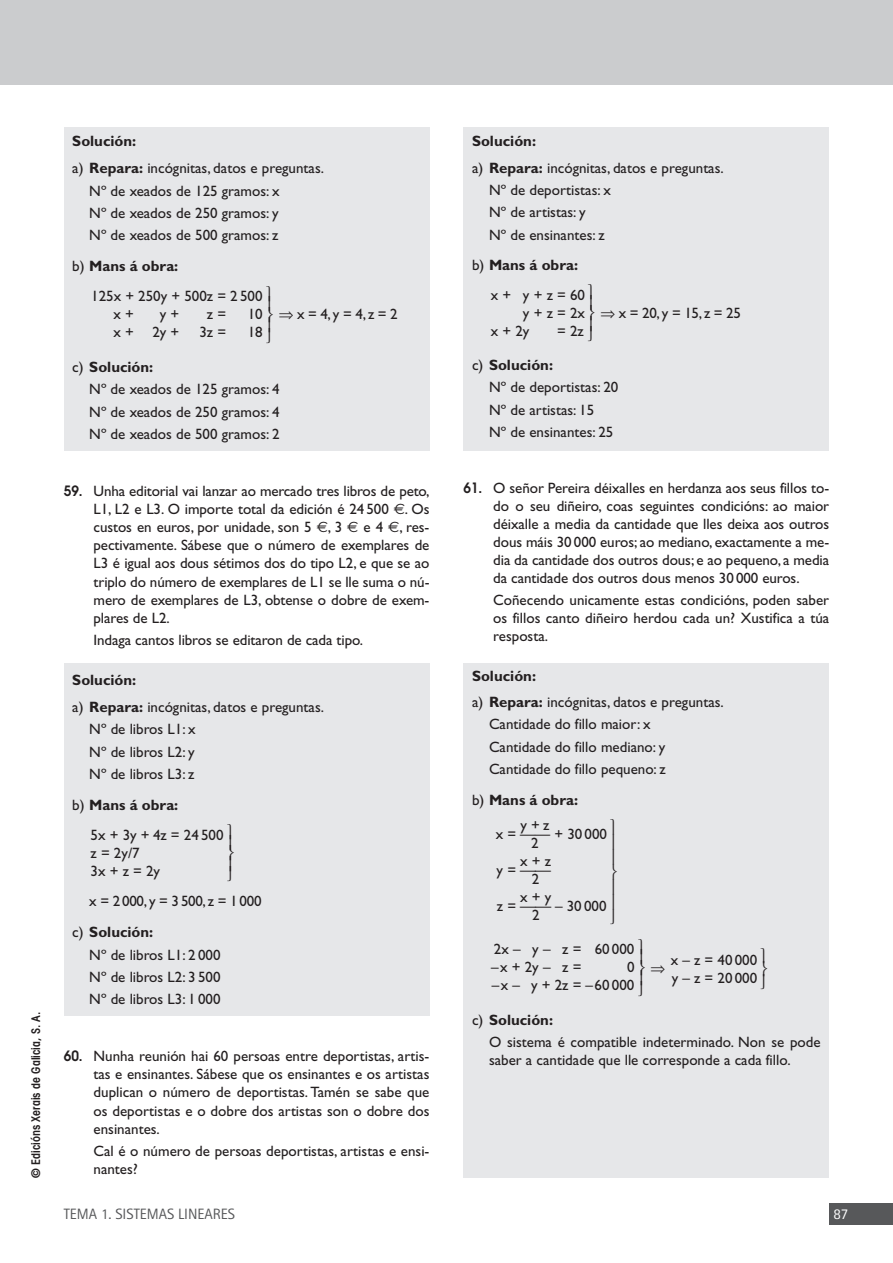
<style>
.page{position:relative;width:893px;height:1263px;background:#fff}
.page>*{position:absolute;margin:0;border:0;box-sizing:border-box;transform-origin:0 0}
.t1{font:15px/18px "Gill Sans";color:#231f20}
.t2{font:700 15px "Gill Sans";color:#231f20}
.t3{font:15px/31px "Gill Sans";letter-spacing:-.02em;color:#231f20}
.t4{font:15px "Rotis Sans Serif";color:#57585a}
.t5{font:15px "Rotis Sans Serif";color:#fff}
.t6{font:15px "Anaya Math 1";color:#231f20}
.t7{font:600 condensed 12px "Avant Garde";color:#231f20}
.s1{font-weight:700}
.s2{font-weight:400}
.s3{font-family:"Anaya Math 1"}
.s4{font-family:"Avant Garde";font-weight:600;font-size:14.1px}
.s5{font-family:"Euro Sans"}
</style>
<div class="page">
<div style="left:64px;top:128px;width:365px;height:323px;background:#e6e7e9"></div>
<div style="left:64px;top:663px;width:365px;height:353px;background:#e6e7e9"></div>
<div style="left:463px;top:663px;width:366px;height:515px;background:#e6e7e9"></div>
<div style="left:463px;top:128px;width:366px;height:323px;background:#e6e7e9"></div>
<div style="left:829px;top:1203px;width:64px;height:22px;background:#57585a"></div>
<div style="left:0;top:0;width:893px;height:85px;background:#cbccce"></div>
<p class="t7" style="left:32px;top:1178px;width:168px;rotate:-90deg">© Edicións Xerais de Galicia, S. A.</p>
<p class="t1" style="left:72px;top:129px;width:253px;line-height:26.7px"><span class="s1">Solución:<br></span>a) <span class="s1">Repara:</span> incógnitas, datos e preguntas.</p>
<p class="t1" style="left:89px;top:181px;width:192px;line-height:22.5px;text-align:justify">Nº de xeados de 125 gramos: x Nº de xeados de 250 gramos: y Nº de xeados de 500 gramos: z</p>
<p class="t2" style="left:72px;top:261px;width:108px"><span class="s2">b)</span> Mans á obra:</p>
<p class="t1" style="left:279px;top:307px;width:120px"><span class="s3">ò</span>x=4,y=4,z=2</p>
<p class="t1" style="left:89px;top:357px;width:192px;line-height:22.5px;text-indent:-17px">c) <span class="s1">Solución:<br></span>Nº de xeados de 125 gramos: 4<br>Nº de xeados de 250 gramos: 4<br>Nº de xeados de 500 gramos: 2</p>
<p class="t1" style="left:113px;top:289px;width:151px;text-indent:-22px">125x + 250y + 500z = 2 500 x +</p>
<p class="t1" style="left:160px;top:307px;width:21px">y +</p>
<p class="t1" style="left:207px;top:307px;width:21px">z =</p>
<p class="t1" style="left:248px;top:307px;width:16px">10</p>
<p class="t1" style="left:113px;top:325px;width:68px">x+ 2y+</p>
<p class="t1" style="left:199px;top:325px;width:28px">3z =</p>
<p class="t1" style="left:248px;top:325px;width:16px">18</p>
<p class="t1" style="left:94px;top:483px;width:337px;text-align:justify;text-indent:-30px"><span class="s4">59.</span> Unha editorial vai lanzar ao mercado tres libros de peto, L1, L2 e L3. O importe total da edición é 24 500 <span class="s5">€</span>. Os custos en euros, por unidade, son 5 <span class="s5">€</span>, 3 <span class="s5">€</span> e 4 <span class="s5">€</span>, res&shy;pectivamente. Sábese que o número de exemplares de L3 é igual aos dous sétimos dos do tipo L2, e que se ao triplo do número de exemplares de L1 se lle suma o nú&shy;mero de exemplares de L3, obtense o dobre de exem&shy;plares de L2.</p>
<p class="t1" style="left:94px;top:633px;width:271px">Indaga cantos libros se editaron de cada tipo.</p>
<p class="t1" style="left:72px;top:668px;width:253px;line-height:26.7px"><span class="s1">Solución:<br></span>a) <span class="s1">Repara:</span> incógnitas, datos e preguntas.</p>
<p class="t1" style="left:89px;top:719px;width:108px;line-height:22.5px;text-align:justify">Nº de libros L1: x Nº de libros L2: y Nº de libros L3: z</p>
<p class="t2" style="left:72px;top:799px;width:108px"><span class="s2">b)</span> Mans á obra:</p>
<p class="t1" style="left:91px;top:827px;width:134px">5x + 3y +4z = 24500 z = 2y/7<br>3x+z=2y</p>
<p class="t3" style="left:72px;top:887px;width:191px;text-indent:17px">x=2000,y=3500,z=1000 c) <span class="s1">Solución:</span></p>
<p class="t1" style="left:89px;top:944px;width:133px;line-height:22.5px;text-align:justify">Nº de libros L1: 2 000<br>Nº de libros L2: 3 500<br>Nº de libros L3: 1 000</p>
<p class="t1" style="left:94px;top:1048px;width:337px;text-align:justify;text-indent:-30px"><span class="s4">60.</span> Nunha reunión hai 60 persoas entre deportistas, artis&shy;tas e ensinantes. Sábese que os ensinantes e os artistas duplican o número de deportistas. Tamén se sabe que os deportistas e o dobre dos artistas son o dobre dos ensinantes.</p>
<p class="t1" style="left:94px;top:1143px;width:337px">Cal é o número de persoas deportistas, artistas e ensi&shy;nantes?</p>
<p class="t1" style="left:472px;top:129px;width:253px;line-height:26.5px"><span class="s1">Solución:<br></span>a) <span class="s1">Repara:</span> incógnitas, datos e preguntas.</p>
<p class="t1" style="left:489px;top:180px;width:123px;line-height:22.2px">Nº de deportistas: x<br>Nº de artistas: y<br>Nº de ensinantes: z</p>
<p class="t2" style="left:472px;top:260px;width:108px"><span class="s2">b)</span> Mans á obra:</p>
<p class="t1" style="left:600px;top:305px;width:142px"><span class="s3">ò</span>x=20,y=15,z=25</p>
<p class="t1" style="left:489px;top:355px;width:131px;line-height:22.2px;text-indent:-17px">c) <span class="s1">Solución:<br></span>Nº de deportistas: 20<br>Nº de artistas: 15<br>Nº de ensinantes: 25</p>
<p class="t1" style="left:491px;top:287px;width:96px">x+ y+z=60</p>
<p class="t1" style="left:523px;top:305px;width:64px">y+z=2x</p>
<p class="t1" style="left:491px;top:323px;width:40px">x+2y</p>
<p class="t1" style="left:557px;top:323px;width:28px">= 2z</p>
<p class="t1" style="left:493px;top:480px;width:337px;text-align:justify;text-indent:-30px"><span class="s4">61.</span> O señor Pereira déixalles en herdanza aos seus fillos to&shy;do o seu diñeiro, coas seguintes condicións: ao maior déixalle a media da cantidade que lles deixa aos outros dous máis 30 000 euros; ao mediano, exactamente a me&shy;dia da cantidade dos outros dous; e ao pequeno, a media da cantidade dos outros dous menos 30 000 euros.</p>
<p class="t1" style="left:493px;top:593px;width:337px;text-align:justify">Coñecendo unicamente estas condicións, poden saber os fillos canto diñeiro herdou cada un? Xustifica a túa resposta.</p>
<p class="t1" style="left:472px;top:664px;width:253px;line-height:26.5px"><span class="s1">Solución:<br></span>a) <span class="s1">Repara:</span> incógnitas, datos e preguntas.</p>
<p class="t1" style="left:489px;top:715px;width:178px;line-height:22.2px">Cantidade do fillo maior: x<br>Cantidade do fillo mediano: y<br>Cantidade do fillo pequeno: z</p>
<p class="t2" style="left:472px;top:794px;width:108px"><span class="s2">b)</span> Mans á obra:</p>
<p class="t1" style="left:520px;top:818px;width:31px">y+z</p>
<p class="t1" style="left:496px;top:827px;width:113px">x = —— + 30000</p>
<p class="t1" style="left:520px;top:836px;width:32px;text-align:center">2 x+z</p>
<p class="t1" style="left:497px;top:862px;width:56px">y=——</p>
<p class="t1" style="left:520px;top:872px;width:33px;text-align:center">2 x+y</p>
<p class="t1" style="left:497px;top:899px;width:111px">z = ——– 30000</p>
<p class="t1" style="left:532px;top:908px;width:9px">2</p>
<p class="t1" style="left:491px;top:942px;width:145px">2x– y– z= 60000 –x+2y– z=</p>
<p class="t1" style="left:492px;top:960px;width:144px;text-align:right">0<br>–x – y + 2z = –60000</p>
<p class="t1" style="left:671px;top:952px;width:88px">x–z=40000 y–z=20000</p>
<p class="t6" style="left:650px;top:958px;width:16px">ò</p>
<p class="t1" style="left:489px;top:1010px;width:333px;line-height:22.2px;text-indent:-17px">c) <span class="s1">Solución:<br></span>O sistema é compatible indeterminado. Non se pode</p>
<p class="t1" style="left:489px;top:1052px;width:303px">saber a cantidade que lle corresponde a cada fillo.</p>
<p class="t4" style="left:64px;top:1209px;width:173px">TEMA 1. SISTEMAS LINEARES</p>
<p class="t5" style="left:833px;top:1209px;width:16px">87</p>
</div>
